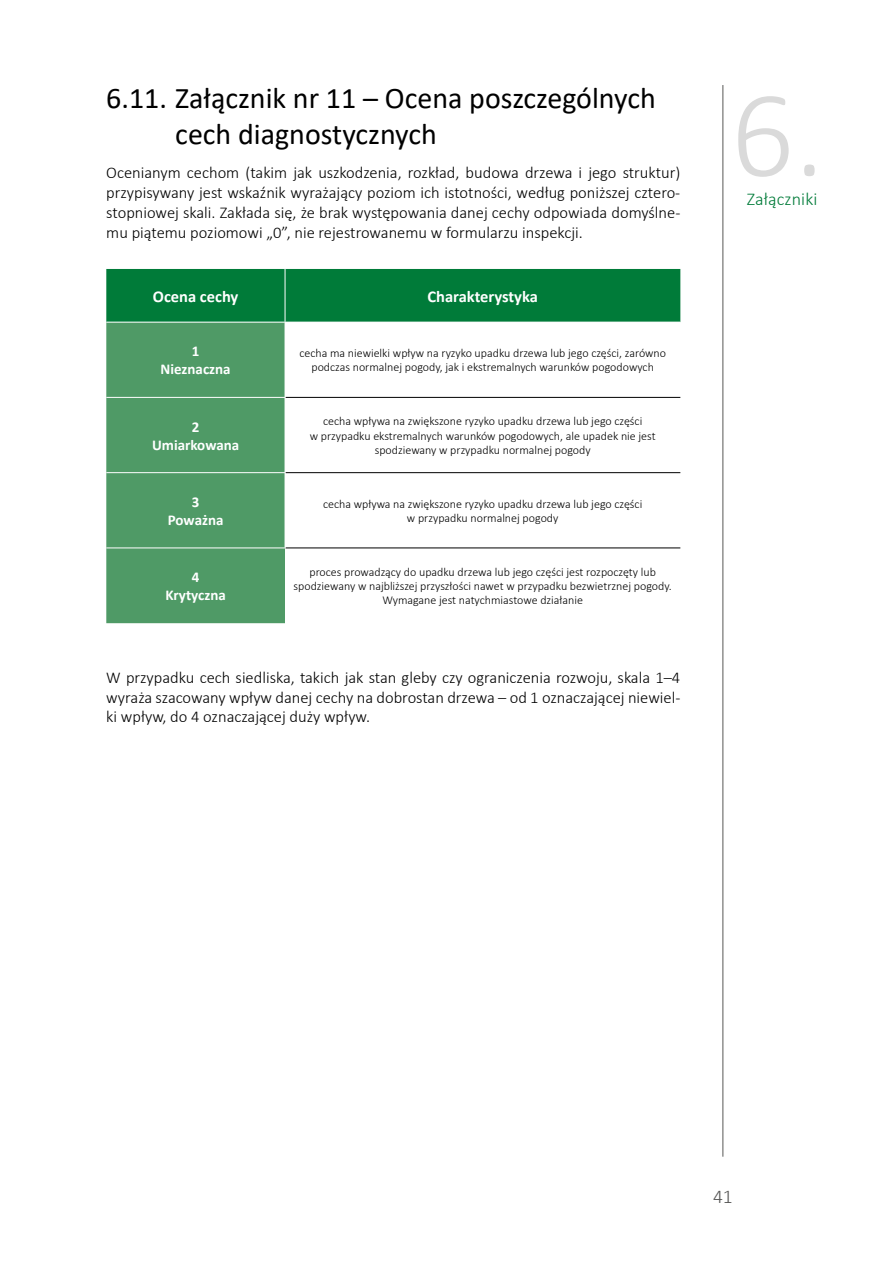
<style>
.page{position:relative;width:893px;height:1263px;background:#fff}
.page>*{position:absolute;margin:0;border:0;box-sizing:border-box;transform-origin:0 0}
.t1{font:300 124.5px "Calibri";color:#dadada}
.t2{font:30px/36px "Calibri";color:#000}
.t3{font:300 19.5px "Calibri";color:#575756}
.t4{font:300 18px "Calibri";letter-spacing:.01em;color:#007b39}
.t5{font:300 16.5px/19.8px "Calibri";color:#000;text-align:justify}
.t6{font:700 16.5px "Calibri";color:#fff}
.t7{font:700 15px/18px "Calibri";color:#fff;text-align:center}
.t8{font:300 12px/14.4px "Calibri";color:#000;text-align:center}
</style>
<div class="page">
<hr style="left:722px;top:85px;width:1px;height:1072px;background:#575756">
<div style="left:106px;top:269px;width:574px;height:53px;background:#007b39"></div>
<div style="left:106px;top:323px;width:179px;height:300px;background:#4f9a66"></div>
<svg style="left:286px;top:396px;width:394px;height:78px"></svg>
<hr style="left:285px;top:397px;width:395px;height:1px;background:#000">
<hr style="left:285px;top:472px;width:395px;height:1px;background:#000">
<hr style="left:285px;top:547px;width:395px;height:1px;background:#000">
<hr style="left:106px;top:397px;width:179px;height:1px;background:#fff">
<hr style="left:106px;top:472px;width:179px;height:1px;background:#fff">
<hr style="left:106px;top:547px;width:179px;height:1px;background:#fff">
<hr style="left:285px;top:269px;width:1px;height:53px;background:#fff">
<h2 class="t2" style="left:175px;top:79px;width:482px;text-indent:-69px">6.11. Załącznik nr 11 – Ocena poszczególnych cech diagnostycznych</h2>
<p class="t5" style="left:106px;top:163px;width:576px">Ocenianym cechom (takim jak uszkodzenia, rozkład, budowa drzewa i jego struktur) przypisywany jest wskaźnik wyrażający poziom ich istotności, według poniższej cztero&shy;stopniowej skali. Zakłada się, że brak występowania danej cechy odpowiada domyślne&shy;mu piątemu poziomowi „0”, nie rejestrowanemu w formularzu inspekcji.</p>
<h3 class="t6" style="left:153px;top:285px;width:87px">Ocena cechy</h3>
<h3 class="t6" style="left:427px;top:285px;width:112px">Charakterystyka</h3>
<p class="t7" style="left:161px;top:342px;width:72px">1<br>Nieznaczna</p>
<p class="t8" style="left:299px;top:346px;width:368px">cecha ma niewielki wpływ na ryzyko upadku drzewa lub jego części, zarówno podczas normalnej pogody, jak i ekstremalnych warunków pogodowych</p>
<p class="t7" style="left:152px;top:417px;width:89px">2<br>Umiarkowana</p>
<p class="t8" style="left:310px;top:414px;width:347px">cecha wpływa na zwiększone ryzyko upadku drzewa lub jego części<br>w przypadku ekstremalnych warunków pogodowych, ale upadek nie jest spodziewany w przypadku normalnej pogody</p>
<p class="t7" style="left:168px;top:493px;width:57px">3<br>Poważna</p>
<p class="t8" style="left:323px;top:496px;width:321px">cecha wpływa na zwiększone ryzyko upadku drzewa lub jego części w przypadku normalnej pogody</p>
<p class="t7" style="left:165px;top:568px;width:62px">4<br>Krytyczna</p>
<p class="t8" style="left:294px;top:564px;width:380px">proces prowadzący do upadku drzewa lub jego części jest rozpoczęty lub spodziewany w najbliższej przyszłości nawet w przypadku bezwietrznej pogody.<br>Wymagane jest natychmiastowe działanie</p>
<h3 class="t5" style="left:106px;top:667px;width:576px">W przypadku cech siedliska, takich jak stan gleby czy ograniczenia rozwoju, skala 1–4 wyraża szacowany wpływ danej cechy na dobrostan drzewa – od 1 oznaczającej niewiel&shy;ki wpływ, do 4 oznaczającej duży wpływ.</h3>
<h1 class="t1" style="left:731px;top:57px;width:95px">6.</h1>
<h3 class="t4" style="left:747px;top:188px;width:72px">Załączniki</h3>
<h3 class="t3" style="left:713px;top:1184px;width:21px">41</h3>
</div>
